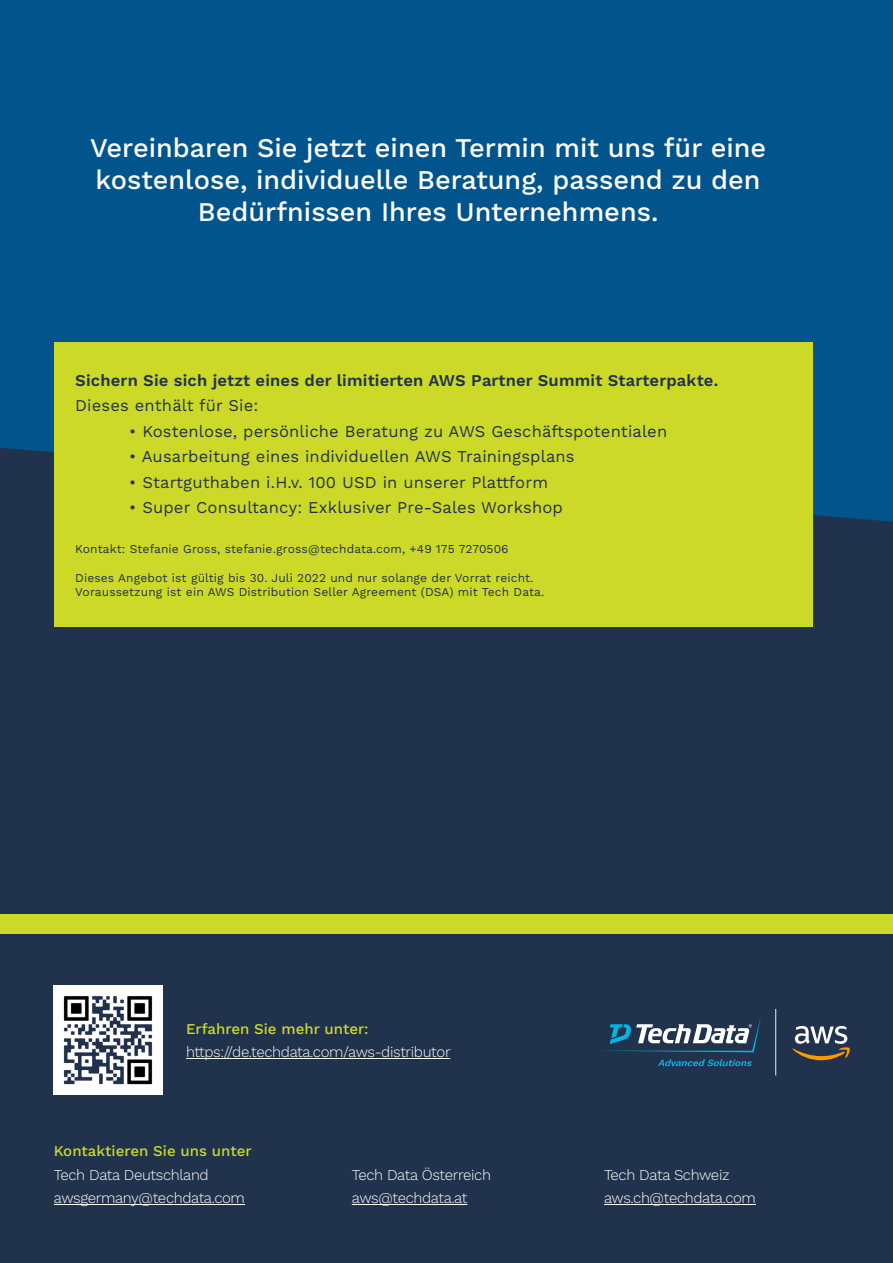
<style>
.page{position:relative;width:893px;height:1263px;background:#fff}
.page>*{position:absolute;margin:0;border:0;box-sizing:border-box;transform-origin:0 0}
.t1{font:500 27px/32.4px "Work Sans";color:#fff;text-align:center}
.t2{font:16.5px "Work Sans";letter-spacing:.01em;color:#21324d}
.t3{font:600 16.5px "Work Sans";letter-spacing:.01em;color:#21324d}
.t4{font:300 15px/23.2px "Work Sans";letter-spacing:-.025em;color:#fff}
.t5{font:500 15px "Work Sans";color:#cbdb2a}
.t6{font:12px/14.4px "Work Sans";letter-spacing:.01em;color:#21324d}
</style>
<div class="page">
<div style="left:0;top:408px;width:893px;height:559px;background:#21324d"></div>
<div style="left:0;top:0;width:893px;height:522px;background:#01558c"></div>
<div style="left:54px;top:342px;width:758px;height:285px;background:#cdd929"></div>
<div style="left:0;top:943px;width:893px;height:320px;background:#21324d"></div>
<hr style="left:186px;top:1058px;width:264px;height:1px;background:#fff">
<hr style="left:54px;top:1204px;width:191px;height:1px;background:#fff">
<hr style="left:352px;top:1204px;width:115px;height:1px;background:#fff">
<hr style="left:604px;top:1204px;width:152px;height:1px;background:#fff">
<svg style="left:792px;top:1026px;width:58px;height:34px"></svg>
<svg style="left:658px;top:1059px;width:94px;height:7px"></svg>
<svg style="left:604px;top:1017px;width:157px;height:35px"></svg>
<hr style="left:775px;top:1009px;width:1px;height:66px;background:#fff">
<img style="left:54px;top:985px;width:109px;height:109px">
<div style="left:0;top:914px;width:893px;height:20px;background:#cdd929"></div>
<h1 class="t1" style="left:90px;top:132px;width:678px">Vereinbaren Sie jetzt einen Termin mit uns für eine kostenlose, individuelle Beratung, passend zu den<br>Bedürfnissen Ihres Unternehmens.</h1>
<p class="t3" style="left:75px;top:370px;width:645px">Sichern Sie sich jetzt eines der limitierten AWS Partner Summit Starterpakte.</p>
<p class="t2" style="left:75px;top:396px;width:185px">Dieses enthält für Sie:</p>
<p class="t2" style="left:129px;top:421px;width:539px">• Kostenlose, persönliche Beratung zu AWS Geschäftspotentialen</p>
<p class="t2" style="left:129px;top:447px;width:447px">• Ausarbeitung eines individuellen AWS Trainingsplans</p>
<p class="t2" style="left:129px;top:472px;width:420px">• Startguthaben i.H.v. 100 USD in unserer Plattform</p>
<p class="t2" style="left:129px;top:498px;width:435px">• Super Consultancy: Exklusiver Pre-Sales Workshop</p>
<p class="t6" style="left:75px;top:542px;width:435px">Kontakt: Stefanie Gross, stefanie.gross@techdata.com, +49 175 7270506</p>
<p class="t6" style="left:75px;top:571px;width:470px">Dieses Angebot ist gültig bis 30. Juli 2022 und nur solange der Vorrat reicht.<br>Voraussetzung ist ein AWS Distribution Seller Agreement (DSA) mit Tech Data.</p>
<p class="t5" style="left:186px;top:1020px;width:184px">Erfahren Sie mehr unter:</p>
<p class="t4" style="left:186px;top:1041px;width:266px">https://de.techdata.com/aws-distributor</p>
<p class="t5" style="left:54px;top:1142px;width:199px">Kontaktieren Sie uns unter</p>
<p class="t4" style="left:54px;top:1163px;width:193px">Tech Data Deutschland awsgermany@techdata.com</p>
<p class="t4" style="left:352px;top:1163px;width:141px">Tech Data Österreich aws@techdata.at</p>
<p class="t4" style="left:604px;top:1163px;width:154px">Tech Data Schweiz aws.ch@techdata.com</p>
</div>
